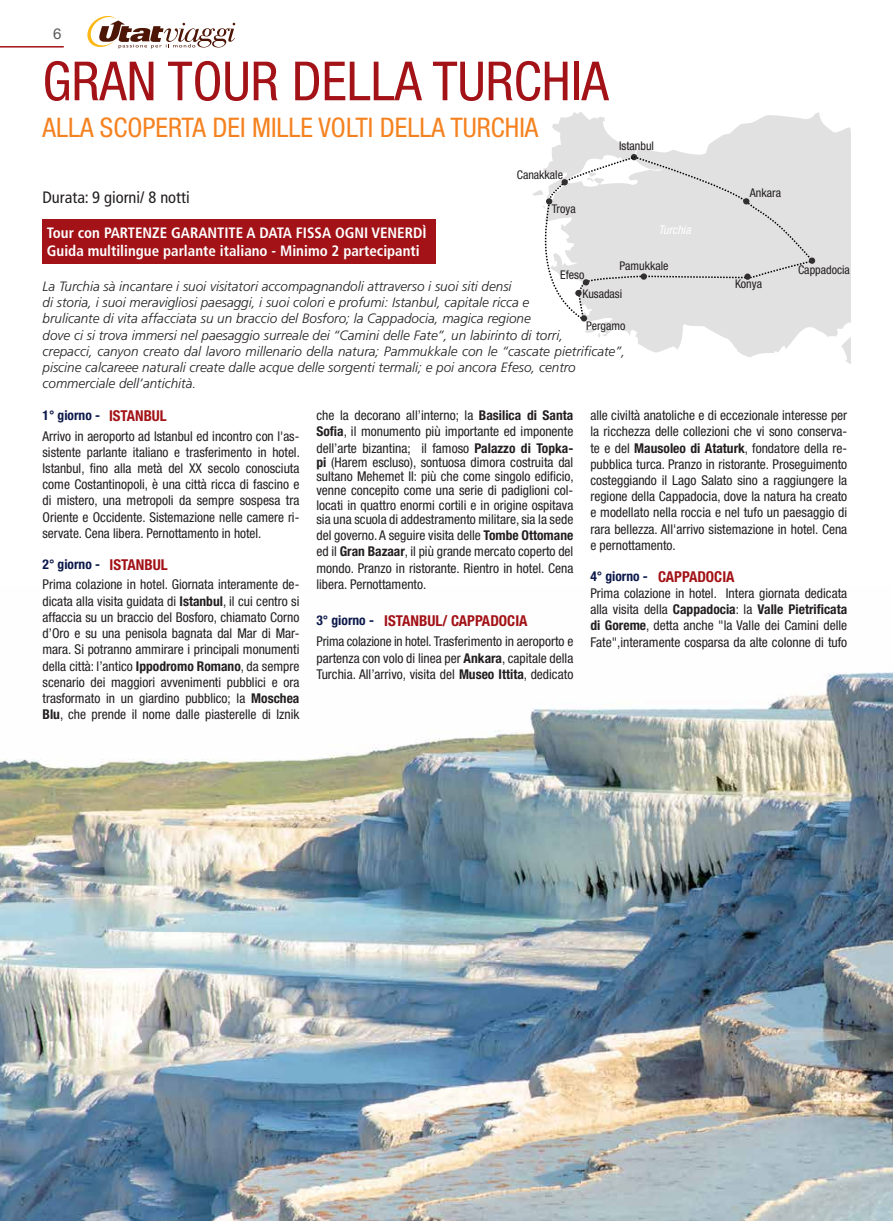
<style>
.page{position:relative;width:893px;height:1221px;background:#fff}
.page>*{position:absolute;margin:0;border:0;box-sizing:border-box;transform-origin:0 0}
.Tour_Titolo{font:condensed 54px "Helvetica Neue LT Std";color:#a21217}
.Tour_Sottotitolo{font:condensed 27px "Helvetica Neue LT Std";color:#f58220}
.Normale{font:condensed 16.5px "Frutiger LT Std";color:#231f20}
.Normale-2{font:700 condensed 15px "Frutiger LT Std";color:#fff}
.GT_NumeroGiorno{font:700 condensed 15px "Helvetica Neue LT Std";color:#a21217}
.NumPagina{font:15px "Helvetica Neue LT Std";color:#57585a}
.TourGiorni_Descrizio{font:condensed 13.5px/16.2px "Helvetica Neue LT Std";color:#231f20;text-align:justify}
.PR_Prefazione{font:italic 300 13.5px/16.2px "Frutiger LT Std";color:#231f20}
.GT_Descrizione{font:condensed 13.5px/16.2px "Helvetica Neue LT Std";color:#231f20;text-align:justify}
.GT_NumeroGiorno-2{font:700 condensed 13.5px "Helvetica Neue LT Std";color:#0c194b}
.Normale-3{font:condensed 12px "Helvetica Neue LT Std";color:#231f20}
.Normale-4{font:italic condensed 12px "Helvetica Neue LT Std";color:#fff}
.s1{font-weight:700}
</style>
<div class="page">
<svg style="left:87px;top:16px;width:148px;height:33px"></svg>
<img style="left:0;top:672px;width:893px;height:548px">
<hr style="left:0;top:46px;width:64px;height:2px;background:#a21217">
<svg style="left:552px;top:112px;width:298px;height:252px;fill:#e2e1e1"></svg>
<svg style="left:533px;top:154px;width:282px;height:184px"></svg>
<div style="left:561px;top:179px;width:7px;height:6px;background:#312f30;border-radius:50%"></div>
<div style="left:43px;top:218px;width:393px;height:45px;background:#a21217"></div>
<p class="NumPagina" style="left:53px;top:25px;width:10px">6</p>
<p class="Tour_Titolo" style="left:43px;top:50px;width:568px">GRAN TOUR DELLA TURCHIA</p>
<p class="Tour_Sottotitolo" style="left:43px;top:112px;width:497px">ALLA SCOPERTA DEI MILLE VOLTI DELLA TURCHIA</p>
<p class="Normale" style="left:43px;top:188px;width:149px">Durata: 9 giorni/ 8 notti</p>
<p class="Normale-2" style="left:47px;top:223px;width:381px">Tour con PARTENZE GARANTITE A DATA FISSA OGNI VENERDÌ</p>
<p class="Normale-2" style="left:47px;top:241px;width:374px">Guida multilingue parlante italiano - Minimo 2 partecipanti</p>
<p class="Normale-3" style="left:517px;top:168px;width:48px">Canakkale</p>
<p class="Normale-3" style="left:552px;top:202px;width:25px">Troya</p>
<p class="Normale-3" style="left:619px;top:139px;width:36px">Istanbul</p>
<p class="Normale-4" style="left:658px;top:223px;width:34px">Turchia</p>
<p class="Normale-3" style="left:620px;top:259px;width:50px">Pamukkale</p>
<p class="Normale-3" style="left:560px;top:268px;width:26px">Efeso</p>
<p class="PR_Prefazione" style="left:43px;top:278px;width:471px">La Turchia sà incantare i suoi visitatori accompagnandoli attraverso i suoi siti densi</p>
<p class="PR_Prefazione" style="left:43px;top:294px;width:488px">di storia, i suoi meravigliosi paesaggi, i suoi colori e profumi: Istanbul, capitale ricca e</p>
<p class="PR_Prefazione" style="left:43px;top:311px;width:490px">brulicante di vita affacciata su un braccio del Bosforo; la Cappadocia, magica regione</p>
<p class="PR_Prefazione" style="left:43px;top:327px;width:522px">dove ci si trova immersi nel paesaggio surreale dei “Camini delle Fate”, un labirinto di torri,</p>
<p class="PR_Prefazione" style="left:43px;top:343px;width:584px">crepacci, canyon creato dal lavoro millenario della natura; Pammukkale con le “cascate pietrificate”, piscine calcareee naturali create dalle acque delle sorgenti termali; e poi ancora Efeso, centro</p>
<p class="PR_Prefazione" style="left:43px;top:375px;width:155px">commerciale dell’antichità.</p>
<p class="Normale-3" style="left:583px;top:287px;width:41px">Kusadasi</p>
<p class="Normale-3" style="left:586px;top:319px;width:41px">Pergamo</p>
<p class="Normale-3" style="left:750px;top:185px;width:33px">Ankara</p>
<p class="Normale-3" style="left:735px;top:277px;width:29px">Konya</p>
<p class="Normale-3" style="left:798px;top:263px;width:53px">Cappadocia</p>
<p class="GT_NumeroGiorno-2" style="left:43px;top:407px;width:59px">1° giorno -</p>
<p class="GT_NumeroGiorno" style="left:109px;top:407px;width:59px">ISTANBUL</p>
<p class="TourGiorni_Descrizio" style="left:43px;top:427px;width:259px">Arrivo in aeroporto ad Istanbul ed incontro con l'as&shy;sistente parlante italiano e trasferimento in hotel.<br>Istanbul, fino alla metà del XX secolo conosciuta come Costantinopoli, è una città ricca di fascino e di mistero, una metropoli da sempre sospesa tra Oriente e Occidente. Sistemazione nelle camere ri&shy;servate. Cena libera. Pernottamento in hotel.</p>
<p class="GT_NumeroGiorno-2" style="left:43px;top:555px;width:59px">2° giorno -</p>
<p class="GT_NumeroGiorno" style="left:109px;top:555px;width:60px">ISTANBUL</p>
<p class="TourGiorni_Descrizio" style="left:43px;top:576px;width:258px">Prima colazione in hotel. Giornata interamente de&shy;dicata alla visita guidata di <span class="s1">Istanbul</span>, il cui centro si affaccia su un braccio del Bosforo, chiamato Corno d’Oro e su una penisola bagnata dal Mar di Mar&shy;mara. Si potranno ammirare i principali monumenti della città: l’antico <span class="s1">Ippodromo Romano</span>, da sempre scenario dei maggiori avvenimenti pubblici e ora trasformato in un giardino pubblico; la <span class="s1">Moschea Blu</span>, che prende il nome dalle piasterelle di Iznik</p>
<p class="TourGiorni_Descrizio" style="left:316px;top:407px;width:258px">che la decorano all’interno; la <span class="s1">Basilica di Santa Sofia</span>, il monumento più importante ed imponente dell’arte bizantina; il famoso <span class="s1">Palazzo di Topka-</span></p>
<p class="TourGiorni_Descrizio" style="left:316px;top:455px;width:259px;line-height:14.2px"><span class="s1">pi</span> (Harem escluso), sontuosa dimora costruita dal sultano Mehemet II: più che come singolo edificio, venne concepito come una serie di padiglioni col&shy;locati in quattro enormi cortili e in origine ospitava sia una scuola di addestramento militare, sia la sede</p>
<p class="TourGiorni_Descrizio" style="left:316px;top:527px;width:258px">del governo. A seguire visita delle <span class="s1">Tombe Ottomane </span>ed il <span class="s1">Gran Bazaar</span>, il più grande mercato coperto del mondo. Pranzo in ristorante. Rientro in hotel. Cena libera. Pernottamento.</p>
<p class="GT_NumeroGiorno-2" style="left:316px;top:612px;width:59px">3° giorno -</p>
<p class="GT_NumeroGiorno" style="left:384px;top:612px;width:145px">ISTANBUL/ CAPPADOCIA</p>
<p class="TourGiorni_Descrizio" style="left:316px;top:633px;width:258px">Prima colazione in hotel. Trasferimento in aeroporto e partenza con volo di linea per <span class="s1">Ankara</span>, capitale della Turchia. All’arrivo, visita del <span class="s1">Museo Ittita</span>, dedicato</p>
<p class="TourGiorni_Descrizio" style="left:590px;top:407px;width:258px">alle civiltà anatoliche e di eccezionale interesse per la ricchezza delle collezioni che vi sono conserva&shy;te e del <span class="s1">Mausoleo di Ataturk</span>, fondatore della re&shy;pubblica turca. Pranzo in ristorante. Proseguimento costeggiando il Lago Salato sino a raggiungere la regione della Cappadocia, dove la natura ha creato e modellato nella roccia e nel tufo un paesaggio di rara bellezza. All'arrivo sistemazione in hotel. Cena e pernottamento.</p>
<p class="GT_NumeroGiorno-2" style="left:590px;top:567px;width:59px">4° giorno -</p>
<p class="GT_NumeroGiorno" style="left:658px;top:567px;width:78px">CAPPADOCIA</p>
<p class="GT_Descrizione" style="left:590px;top:585px;width:258px">Prima colazione in hotel. Intera giornata dedicata alla visita della <span class="s1">Cappadocia</span>: la <span class="s1">Valle Pietrificata di Goreme</span>, detta anche "la Valle dei Camini delle Fate",interamente cosparsa da alte colonne di tufo</p>
</div>
